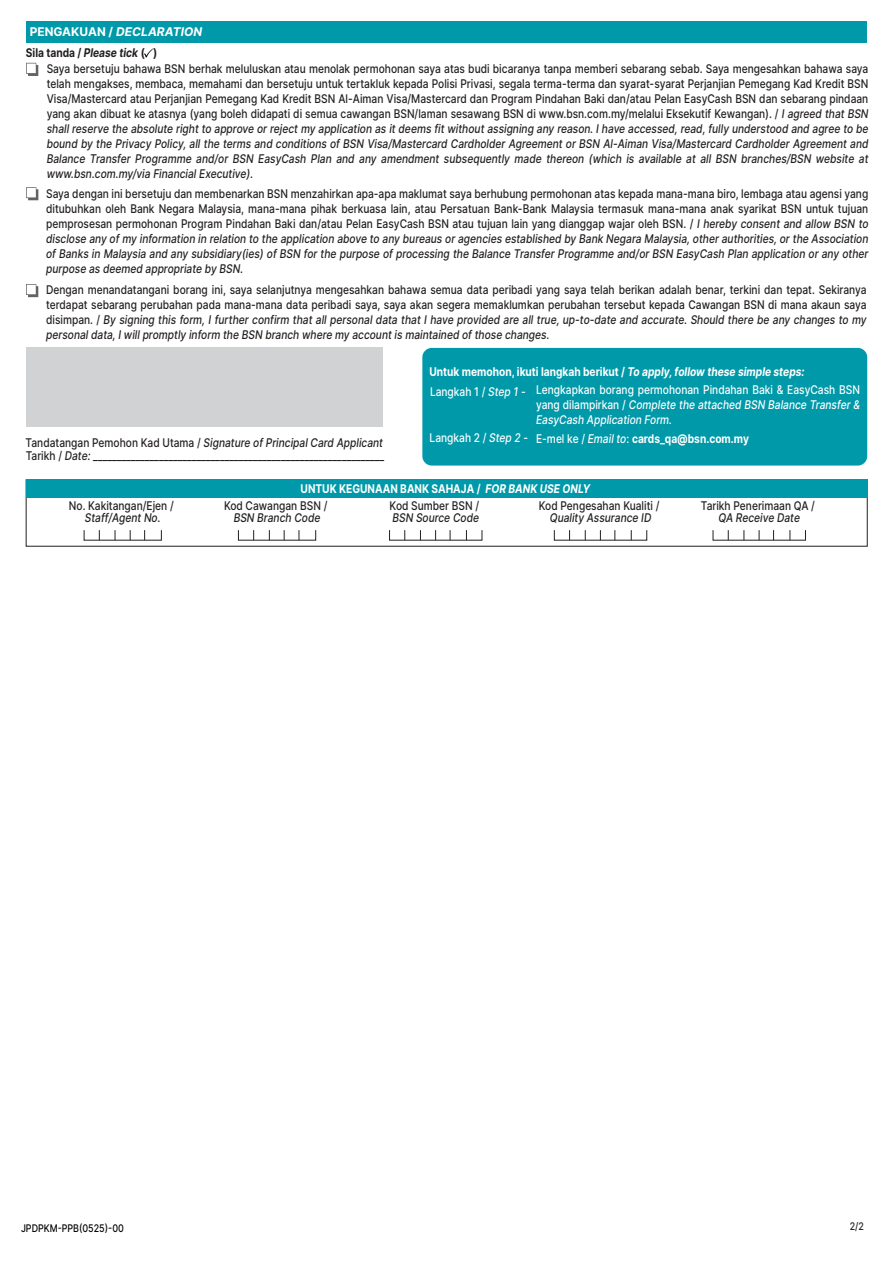
<style>
.page{position:relative;width:893px;height:1263px;background:#fff}
.page>*{position:absolute;margin:0;border:0;box-sizing:border-box;transform-origin:0 0}
.t1{font:500 12px/15px "Inter";color:#231f20;text-align:justify;scale:.85 1}
.t2{font:500 12px/18.6px "Inter";color:#fff;scale:.85 1}
.t3{font:italic 500 12px "Inter";color:#231f20;scale:.85 1}
.t4{font:italic 500 12px/15px "Inter";color:#fff;scale:.85 1}
.t5{font:12px "Inter V";color:#231f20;scale:.85 1}
.t6{font:700 12px "Inter";color:#fff;scale:.85 1}
.t7{font:700 12px "Inter";color:#231f20;scale:.85 1}
.t8{font:italic 700 12px "Inter";color:#fff}
.t9{font:10.5px "Inter V";color:#040503;scale:.85 1}
.t10{font:10.5px "Inter V";color:#231f20;scale:.85 1}
.s1{font-style:normal}
.s2{font-style:italic}
.s3{font-family:"Inter";font-weight:500}
.s4{font-family:"Inter";font-weight:500;font-style:italic}
.s5{font-weight:700}
.s6{font-weight:700;font-style:italic}
.s7{font-family:"Inter V";font-weight:400}
.s8{font-weight:500}
.s9{font-weight:500;font-style:italic}
</style>
<div class="page">
<svg style="left:144px;top:49px;width:9px;height:9px"></svg>
<svg style="left:26px;top:63px;width:12px;height:13px"></svg>
<svg style="left:26px;top:187px;width:12px;height:13px"></svg>
<div style="left:26px;top:21px;width:841px;height:22px;background:#0099a9"></div>
<div style="left:26px;top:348px;width:357px;height:79px;background:#d1d2d4"></div>
<div style="left:26px;top:479px;width:841px;height:19px;background:#0099a9"></div>
<div style="left:422px;top:348px;width:445px;height:118px;background:#0099a9;border-radius:9px"></div>
<svg style="left:26px;top:284px;width:12px;height:13px"></svg>
<p class="t8" style="left:30px;top:23px;width:174px"><span class="s1">PENGAKUAN /</span> DECLARATION</p>
<p class="t7" style="left:26px;top:43px;width:156px">Sila tanda / <span class="s2">Please tick</span> ( )</p>
<p class="t1" style="left:47px;top:61px;width:968px">Saya bersetuju bahawa BSN berhak meluluskan atau menolak permohonan saya atas budi bicaranya tanpa memberi sebarang sebab. Saya mengesahkan bahawa saya telah mengakses, membaca, memahami dan bersetuju untuk tertakluk kepada Polisi Privasi, segala terma-terma dan syarat-syarat Perjanjian Pemegang Kad Kredit BSN Visa/Mastercard atau Perjanjian Pemegang Kad Kredit BSN Al-Aiman Visa/Mastercard dan Program Pindahan Baki dan/atau Pelan EasyCash BSN dan sebarang pindaan yang akan dibuat ke atasnya (yang boleh didapati di semua cawangan BSN/laman sesawang BSN di www.bsn.com.my/melalui Eksekutif Kewangan). / <span class="s2">I agreed that BSN shall reserve the absolute right to approve or reject my application as it deems fit without assigning any reason. I have accessed, read, fully understood and agree to be bound by the Privacy Policy, all the terms and conditions of BSN Visa/Mastercard Cardholder Agreement or BSN Al-Aiman Visa/Mastercard Cardholder Agreement and Balance Transfer Programme and/or BSN EasyCash Plan and any amendment subsequently made thereon (which is available at all BSN branches/BSN website at www.bsn.com.my/via Financial Executive).</span></p>
<p class="t1" style="left:46px;top:185px;width:969px">Saya dengan ini bersetuju dan membenarkan BSN menzahirkan apa-apa maklumat saya berhubung permohonan atas kepada mana-mana biro, lembaga atau agensi yang ditubuhkan oleh Bank Negara Malaysia, mana-mana pihak berkuasa lain, atau Persatuan Bank-Bank Malaysia termasuk mana-mana anak syarikat BSN untuk tujuan pemprosesan permohonan Program Pindahan Baki dan/atau Pelan EasyCash BSN atau tujuan lain yang dianggap wajar oleh BSN. / <span class="s2">I hereby consent and allow BSN to disclose any of my information in relation to the application above to any bureaus or agencies established by Bank Negara Malaysia, other authorities, or the Association of Banks in Malaysia and any subsidiary(ies) of BSN for the purpose of processing the Balance Transfer Programme and/or BSN EasyCash Plan application or any other purpose as deemed appropriate by BSN.</span></p>
<p class="t1" style="left:46px;top:282px;width:967px">Dengan menandatangani borang ini, saya selanjutnya mengesahkan bahawa semua data peribadi yang saya telah berikan adalah benar, terkini dan tepat. Sekiranya terdapat sebarang perubahan pada mana-mana data peribadi saya, saya akan segera memaklumkan perubahan tersebut kepada Cawangan BSN di mana akaun saya disimpan. / <span class="s2">By signing this form, I further confirm that all personal data that I have provided are all true, up-to-date and accurate. Should there be any changes to my personal data, I will promptly inform the BSN branch where my account is maintained of those changes.</span></p>
<p class="t3" style="left:26px;top:434px;width:422px"><span class="s1">Tandatangan Pemohon Kad Utama /</span> Signature of Principal Card Applicant</p>
<p class="t5" style="left:26px;top:447px;width:423px"><span class="s3">Tarikh /</span> <span class="s4">Date:</span> ______________________________________________________________</p>
<p class="t2" style="left:429px;top:362px;width:508px"><span class="s5">Untuk memohon, ikuti langkah berikut /</span> <span class="s6">To apply, follow these simple steps</span><span class="s7">:<br></span>Langkah 1 / <span class="s2">Step 1</span> - Lengkapkan borang permohonan Pindahan Baki &amp; EasyCash BSN</p>
<p class="t4" style="left:536px;top:397px;width:383px"><span class="s1">yang dilampirkan /</span> Complete the attached BSN Balance Transfer &amp;<br>EasyCash Application Form.</p>
<p class="t6" style="left:536px;top:430px;width:252px"><span class="s8">E-mel ke /</span> <span class="s9">Email to</span><span class="s8">:</span> cards_qa@bsn.com.my</p>
<p class="t2" style="left:430px;top:428px;width:118px">Langkah 2 / <span class="s2">Step 2</span> -</p>
<p class="t6" style="left:301px;top:480px;width:342px">UNTUK KEGUNAAN BANK SAHAJA / <span class="s2">FOR BANK USE ONLY</span></p>
<p class="t1" style="left:69px;top:499px;width:125px;line-height:12px;text-align:center">No. Kakitangan/Ejen /<br><span class="s2">Staff/Agent No</span><span class="s7">.</span></p>
<p class="t1" style="left:390px;top:498px;width:107px">Kod Sumber BSN /</p>
<p class="t1" style="left:224px;top:498px;width:123px">Kod Cawangan BSN /</p>
<p class="t3" style="left:234px;top:509px;width:103px">BSN Branch Code</p>
<p class="t3" style="left:392px;top:509px;width:103px">BSN Source Code</p>
<p class="t1" style="left:539px;top:498px;width:143px">Kod Pengesahan Kualiti /</p>
<p class="t3" style="left:550px;top:509px;width:121px">Quality Assurance ID</p>
<p class="t1" style="left:701px;top:498px;width:136px">Tarikh Penerimaan QA /</p>
<p class="t3" style="left:718px;top:509px;width:97px">QA Receive Date</p>
<p class="t9" style="left:21px;top:1221px;width:122px">JPDPKM-PPB(0525)-00</p>
<p class="t10" style="left:850px;top:1218px;width:18px">2/2</p>
</div>
